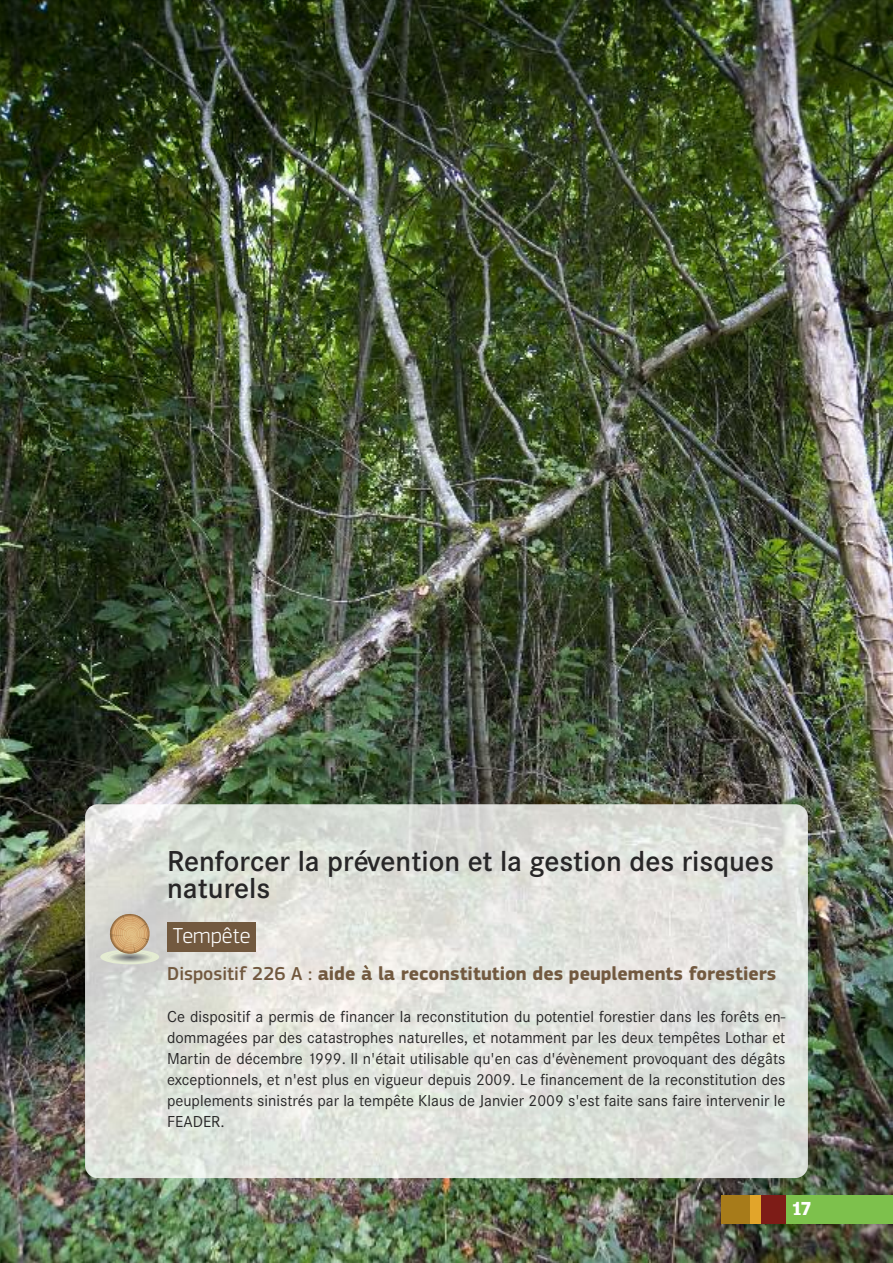
<style>
.page{position:relative;width:893px;height:1263px;background:#fff}
.page>*{position:absolute;margin:0;border:0;box-sizing:border-box;transform-origin:0 0}
.t1{font:600 30px/27px "Corporate S";color:#272627}
.t2{font:300 22.5px "PF Square Sans Pro";color:#fff}
.t3{font:700 19.5px "PF Square Sans Pro";color:#72593f}
.t4{font:900 18px "Good";color:#fff}
.t5{font:16.5px/21px "Corporate S";color:#272627;text-align:justify}
.s1{font-weight:500}
</style>
<div class="page">
<img style="left:0;top:0;width:893px;height:1263px">
<div style="left:782px;top:1195px;width:111px;height:28px;background:#7dc14c"></div>
<div style="left:757px;top:1195px;width:29px;height:28px;background:#7d1c17"></div>
<div style="left:747px;top:1195px;width:13px;height:28px;background:#e2a52a"></div>
<div style="left:722px;top:1195px;width:28px;height:28px;background:#a77b1a"></div>
<img style="left:85px;top:804px;width:723px;height:374px">
<div style="left:167px;top:922px;width:89px;height:30px;background:#72593f"></div>
<svg style="left:100px;top:914px;width:59px;height:50px;background:#cdbda1"></svg>
<p class="t1" style="left:167px;top:847px;width:608px">Renforcer la prévention et la gestion des risques naturels</p>
<p class="t2" style="left:173px;top:928px;width:79px">Tempête</p>
<p class="t3" style="left:167px;top:967px;width:611px"><span class="s1">dispositif 226 A :</span> aide à la reconstitution des peuplements forestiers</p>
<p class="t5" style="left:167px;top:1006px;width:620px">Ce dispositif a permis de financer la reconstitution du potentiel forestier dans les forêts en&shy;dommagées par des catastrophes naturelles, et notamment par les deux tempêtes Lothar et Martin de décembre 1999. Il n'était utilisable qu'en cas d'évènement provoquant des dégâts exceptionnels, et n'est plus en vigueur depuis 2009. Le financement de la reconstitution des peuplements sinistrés par la tempête Klaus de Janvier 2009 s'est faite sans faire intervenir le FEADER.</p>
<p class="t4" style="left:791px;top:1202px;width:21px">17</p>
</div>
